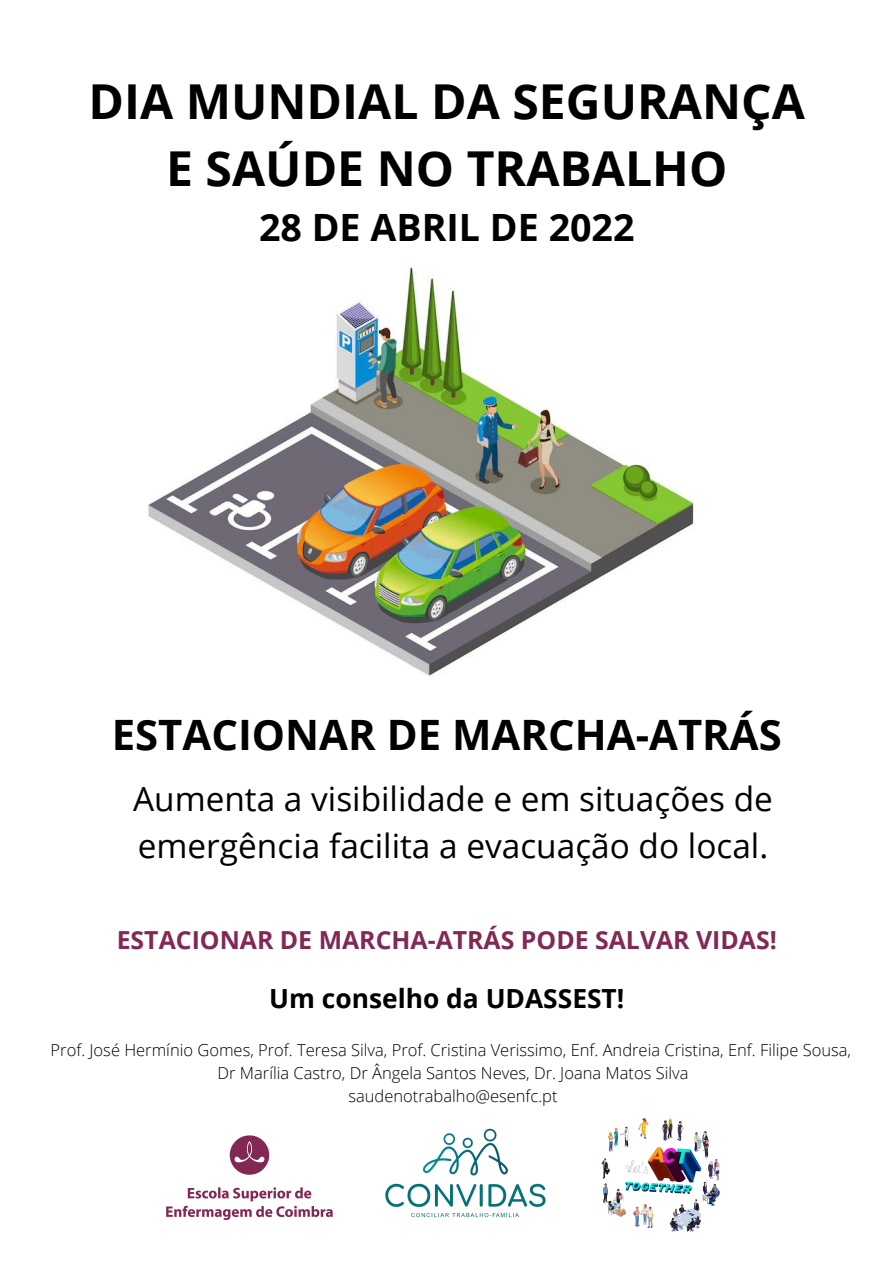
<style>
.page{position:relative;width:893px;height:1263px;background:#fff}
.page>*{position:absolute;margin:0;border:0;box-sizing:border-box;transform-origin:0 0}
.t1{font:700 48.15px "Open Sans";color:#000}
.t2{font:700 41.85px "Open Sans";color:#000}
.t3{font:700 37.65px "Open Sans";color:#000}
.t4{font:33.38px/46.7px "Open Sans";color:#000}
.t5{font:700 26.33px "Open Sans";color:#000}
.t6{font:700 24.83px "Open Sans";color:#822855}
.t7{font:300 16.5px "Open Sans";color:#000}
</style>
<div class="page">
<img style="left:385px;top:1128px;width:161px;height:90px">
<img style="left:166px;top:1135px;width:167px;height:85px">
<img style="left:601px;top:1118px;width:119px;height:114px">
<img style="left:148px;top:266px;width:547px;height:410px">
<p class="t1" style="left:88px;top:67px;width:718px">DIA MUNDIAL DA SEGURANÇA</p>
<p class="t1" style="left:166px;top:134px;width:563px">E SAÚDE NO TRABALHO</p>
<p class="t3" style="left:259px;top:201px;width:377px">28 DE ABRIL DE 2022</p>
<p class="t2" style="left:112px;top:705px;width:671px">ESTACIONAR DE MARCHA-ATRÁS</p>
<p class="t4" style="left:133px;top:775px;width:641px">Aumenta a visibilidade e em situações de emergência facilita a evacuação do local.</p>
<p class="t6" style="left:117px;top:923px;width:661px">ESTACIONAR DE MARCHA-ATRÁS PODE SALVAR VIDAS!</p>
<p class="t5" style="left:269px;top:980px;width:357px">Um conselho da UDASSEST!</p>
<p class="t7" style="left:51px;top:1038px;width:802px">Prof. José Hermínio Gomes, Prof. Teresa Silva, Prof. Cristina Verissimo, Enf. Andreia Cristina, Enf. Filipe Sousa,</p>
<p class="t7" style="left:218px;top:1061px;width:472px">Dr Marília Castro, Dr Ângela Santos Neves, Dr. Joana Matos Silva</p>
<p class="t7" style="left:348px;top:1084px;width:211px">saudenotrabalho@esenfc.pt</p>
</div>
